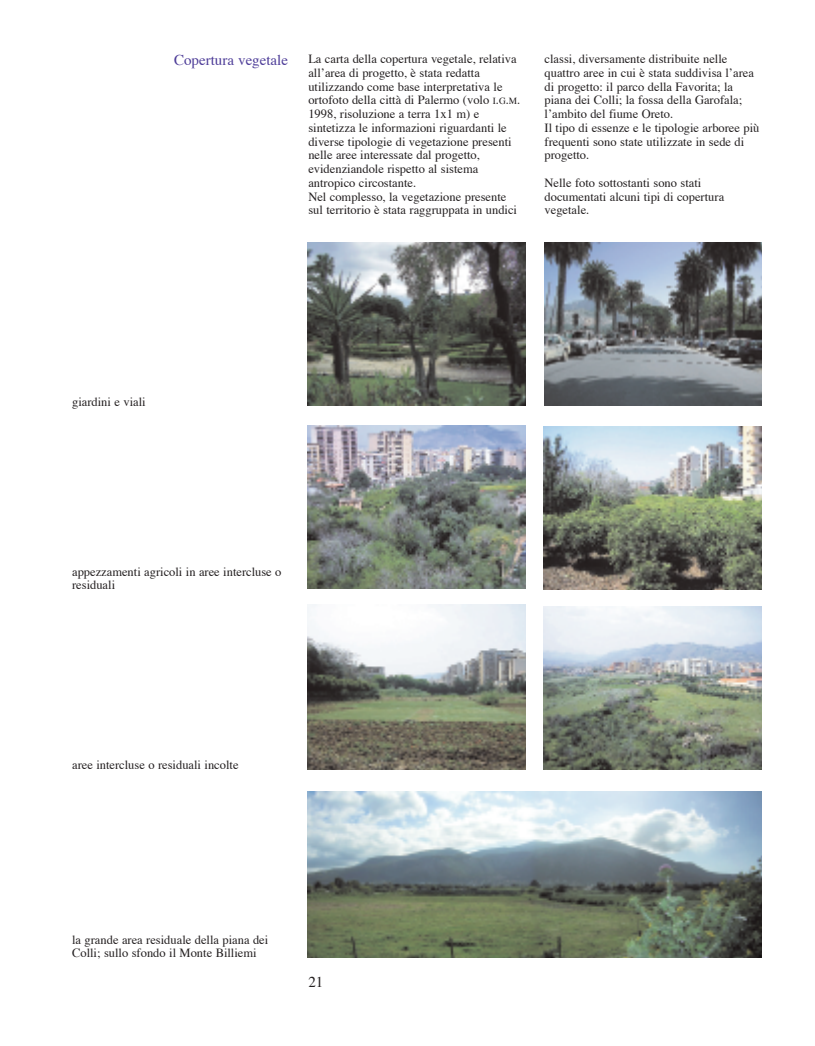
<style>
.page{position:relative;width:815px;height:1046px;background:#fff}
.page>*{position:absolute;margin:0;border:0;box-sizing:border-box;transform-origin:0 0}
.t1{font:15px "Times";color:#4d3c98}
.t2{font:15px "Times";color:#231f20}
.t3{font:12.5px/13.8px "Times";color:#231f20}
.s1{font-size:9.38px}
</style>
<div class="page">
<img style="left:307px;top:243px;width:219px;height:162px">
<img style="left:544px;top:243px;width:218px;height:162px">
<img style="left:307px;top:604px;width:219px;height:165px">
<img style="left:543px;top:426px;width:219px;height:163px">
<img style="left:543px;top:606px;width:219px;height:163px">
<img style="left:307px;top:425px;width:219px;height:163px">
<img style="left:307px;top:791px;width:455px;height:166px">
<p class="t1" style="left:174px;top:53px;width:116px">copertura vegetale</p>
<p class="t3" style="left:308px;top:53px;width:214px">la carta della copertura vegetale, relativa all’area di progetto, è stata redatta utilizzando come base interpretativa le ortofoto della città di palermo (volo <span class="s1">i</span>.<span class="s1">g</span>.<span class="s1">m</span>.<br>1998, risoluzione a terra 1x1 m) e sintetizza le informazioni riguardanti le diverse tipologie di vegetazione presenti nelle aree interessate dal progetto, evidenziandole rispetto al sistema antropico circostante.<br>nel complesso, la vegetazione presente sul territorio è stata raggruppata in undici</p>
<p class="t3" style="left:545px;top:53px;width:216px">classi, diversamente distribuite nelle quattro aree in cui è stata suddivisa l’area di progetto: il parco della Favorita; la piana dei colli; la fossa della garofala; l’ambito del fiume oreto.<br>il tipo di essenze e le tipologie arboree più frequenti sono state utilizzate in sede di progetto.</p>
<p class="t3" style="left:545px;top:177px;width:181px">nelle foto sottostanti sono stati documentati alcuni tipi di copertura vegetale.</p>
<p class="t3" style="left:72px;top:396px;width:75px">giardini e viali</p>
<p class="t3" style="left:72px;top:565px;width:211px">appezzamenti agricoli in aree intercluse o residuali</p>
<p class="t3" style="left:72px;top:759px;width:168px">aree intercluse o residuali incolte</p>
<p class="t3" style="left:72px;top:933px;width:198px">la grande area residuale della piana dei colli; sullo sfondo il monte billiemi</p>
<p class="t2" style="left:308px;top:975px;width:16px">21</p>
</div>
